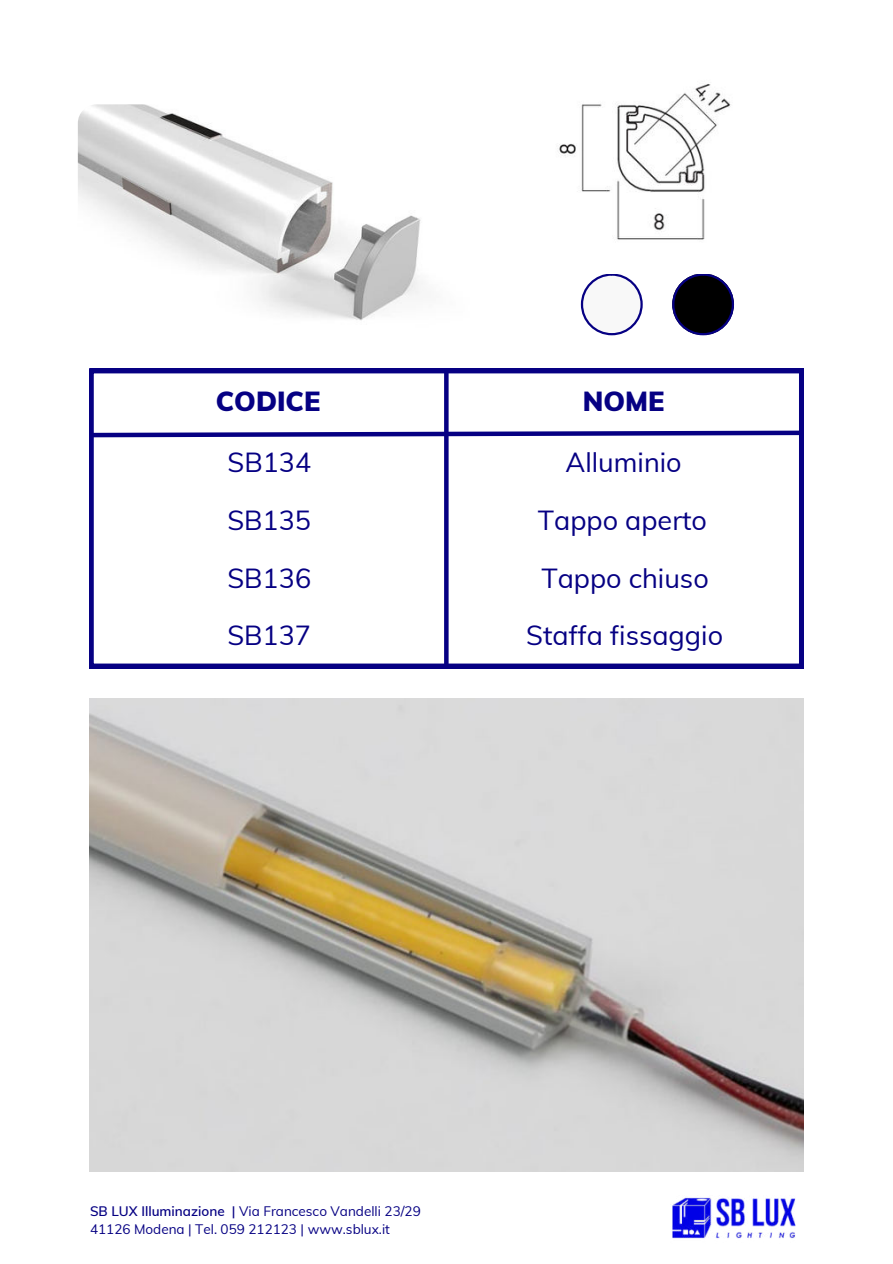
<style>
.page{position:relative;width:893px;height:1264px;background:#fff}
.page>*{position:absolute;margin:0;border:0;box-sizing:border-box;transform-origin:0 0}
.t1{font:27px/57.8px "Muli";color:#060083}
.t2{font:900 27px "Muli";color:#060083}
.t3{font:13.5px/18px "Muli";color:#060083}
.s1{font-weight:600}
</style>
<div class="page">
<img style="left:672px;top:1197px;width:124px;height:42px">
<svg style="left:672px;top:274px;width:62px;height:61px"></svg>
<svg style="left:581px;top:274px;width:61px;height:61px"></svg>
<img style="left:559px;top:84px;width:172px;height:156px">
<img style="left:89px;top:698px;width:714px;height:473px">
<img style="left:78px;top:104px;width:404px;height:228px;border-radius:19px">
<svg style="left:89px;top:369px;width:714px;height:299px"></svg>
<svg style="left:444px;top:369px;width:4px;height:299px"></svg>
<svg style="left:89px;top:428px;width:715px;height:11px"></svg>
<h1 class="t2" style="left:216px;top:381px;width:106px">CODICE</h1>
<h1 class="t1" style="left:227px;top:432px;width:85px">SB134<br>SB135</h1>
<h1 class="t2" style="left:583px;top:381px;width:83px">NOME</h1>
<h1 class="t1" style="left:538px;top:432px;width:170px;text-align:center">Alluminio<br>Tappo aperto</h1>
<h1 class="t1" style="left:227px;top:548px;width:85px">SB136</h1>
<h1 class="t1" style="left:541px;top:548px;width:169px">Tappo chiuso</h1>
<h1 class="t1" style="left:227px;top:605px;width:85px">SB137</h1>
<h1 class="t1" style="left:526px;top:605px;width:198px">Staffa fissaggio</h1>
<p class="t3" style="left:90px;top:1201px;width:332px"><span class="s1">SB LUX Illuminazione |</span> Via Francesco Vandelli 23/29<br>41126 Modena | Tel. 059 212123 | www.sblux.it</p>
</div>
